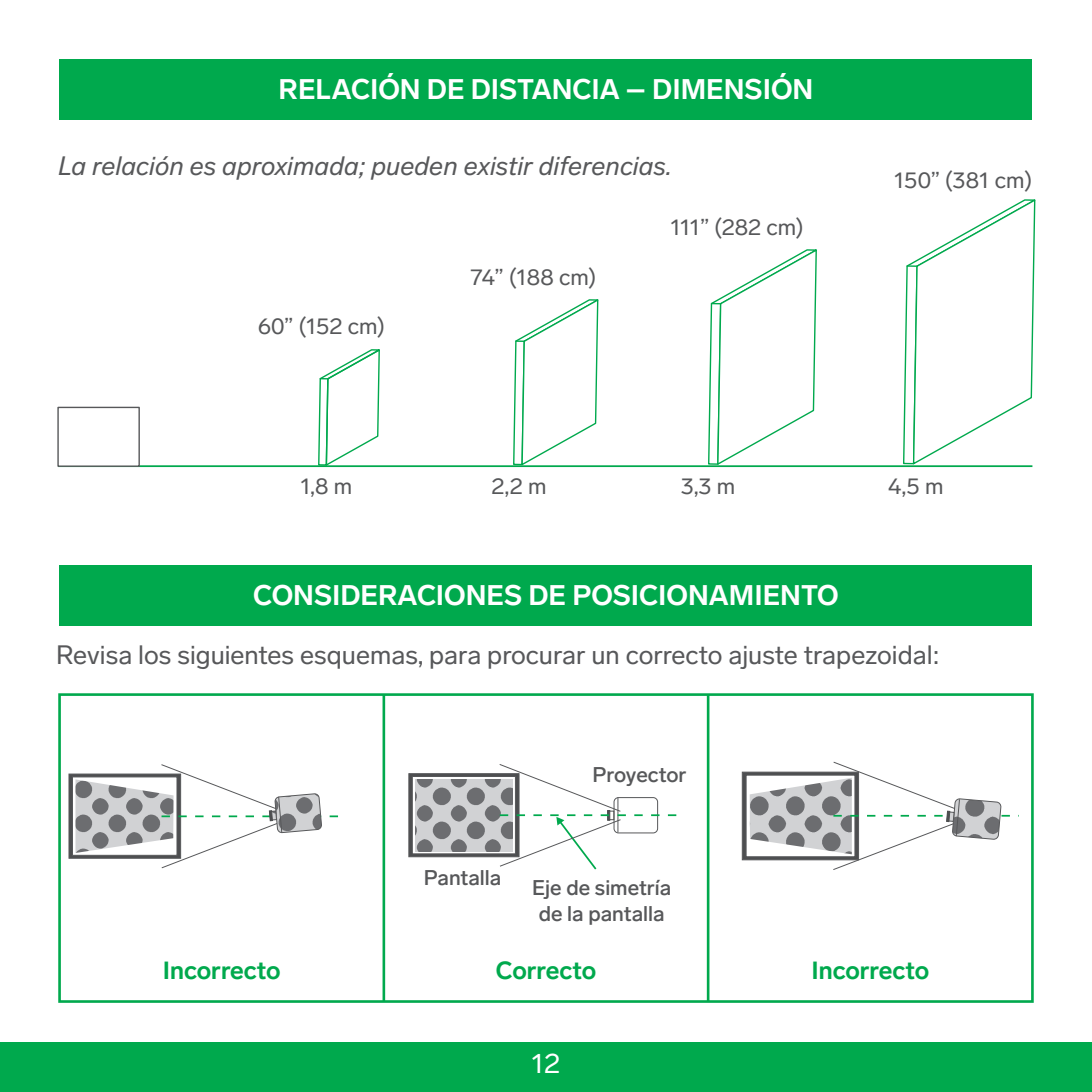
<style>
.page{position:relative;width:1092px;height:1092px;background:#fff}
.page>*{position:absolute;margin:0;border:0;box-sizing:border-box;transform-origin:0 0}
.t1{font:700 28px "Lab Grotesque";color:#fff}
.t2{font:28px "Lab Grotesque";color:#fff}
.t3{font:26.25px "Lab Grotesque";color:#57585a}
.t4{font:italic 26.25px "Lab Grotesque";color:#57585a}
.t5{font:700 24.5px "Lab Grotesque";color:#00a94d}
.t6{font:22.75px "Lab Grotesque";color:#57585a}
.t7{font:500 21px/25.2px "Lab Grotesque";color:#57585a;text-align:center}
</style>
<div class="page">
<div style="left:0;top:1042px;width:1091px;height:49px;background:#00a94d"></div>
<div style="left:60px;top:59px;width:972px;height:61px;background:#00a94d"></div>
<div style="left:60px;top:565px;width:972px;height:60px;background:#00a94d"></div>
<hr style="left:58px;top:465px;width:974px;height:2px;background:#00a94d">
<svg style="left:317px;top:349px;width:67px;height:117px"></svg>
<svg style="left:512px;top:299px;width:91px;height:167px"></svg>
<svg style="left:707px;top:249px;width:114px;height:217px"></svg>
<svg style="left:902px;top:199px;width:134px;height:267px"></svg>
<div style="left:57px;top:406px;width:83px;height:61px;background:#fff;border:1px solid #57585a"></div>
<div style="left:69px;top:773px;width:112px;height:85px;background:#4d4e50"></div>
<div style="left:72px;top:776px;width:105px;height:79px;background:#fff;border:1px solid #57585a"></div>
<svg style="left:75px;top:764px;width:263px;height:105px"></svg>
<div style="left:741px;top:771px;width:117px;height:89px;background:#4d4e50;border:1px solid #57585a"></div>
<div style="left:745px;top:774px;width:110px;height:83px;background:#fff;border:1px solid #57585a"></div>
<svg style="left:749px;top:761px;width:261px;height:109px"></svg>
<div style="left:408px;top:773px;width:111px;height:84px;background:#4d4e50;border:1px solid #57585a"></div>
<div style="left:412px;top:776px;width:104px;height:78px;background:linear-gradient(to bottom,#fff,#fff);border:1px solid #57585a"></div>
<svg style="left:415px;top:779px;width:83px;height:72px;background:#a9aaad"></svg>
<svg style="left:498px;top:764px;width:179px;height:106px"></svg>
<div style="left:58px;top:693px;width:975px;height:309px;border:3px solid #00a94d"></div>
<hr style="left:382px;top:694px;width:3px;height:307px;background:#00a94d">
<hr style="left:706px;top:694px;width:3px;height:307px;background:#00a94d">
<p class="t1" style="left:278px;top:73px;width:536px">RELACIÓN DE DISTANCIA – DIMENSIÓN</p>
<p class="t4" style="left:58px;top:150px;width:615px">La relación es aproximada; pueden existir diferencias.</p>
<p class="t6" style="left:258px;top:313px;width:129px">60” (152 cm)</p>
<p class="t6" style="left:470px;top:264px;width:128px">74” (188 cm)</p>
<p class="t6" style="left:670px;top:214px;width:135px">111” (282 cm)</p>
<p class="t6" style="left:894px;top:166px;width:140px">150” (381 cm)</p>
<p class="t6" style="left:300px;top:473px;width:53px">1,8 m</p>
<p class="t6" style="left:491px;top:473px;width:57px">2,2 m</p>
<p class="t6" style="left:681px;top:473px;width:56px">3,3 m</p>
<p class="t6" style="left:888px;top:473px;width:57px">4,5 m</p>
<p class="t1" style="left:253px;top:578px;width:587px">CONSIDERACIONES DE POSICIONAMIENTO</p>
<p class="t3" style="left:56px;top:639px;width:884px">Revisa los siguientes esquemas, para procurar un correcto ajuste trapezoidal:</p>
<p class="t7" style="left:592px;top:761px;width:95px">Proyector</p>
<p class="t7" style="left:424px;top:865px;width:79px">Pantalla</p>
<p class="t7" style="left:532px;top:875px;width:140px">Eje de simetría de la pantalla</p>
<p class="t5" style="left:163px;top:955px;width:119px">Incorrecto</p>
<p class="t5" style="left:495px;top:955px;width:102px">Correcto</p>
<p class="t5" style="left:811px;top:955px;width:119px">Incorrecto</p>
<p class="t2" style="left:531px;top:1046px;width:30px">12</p>
</div>
